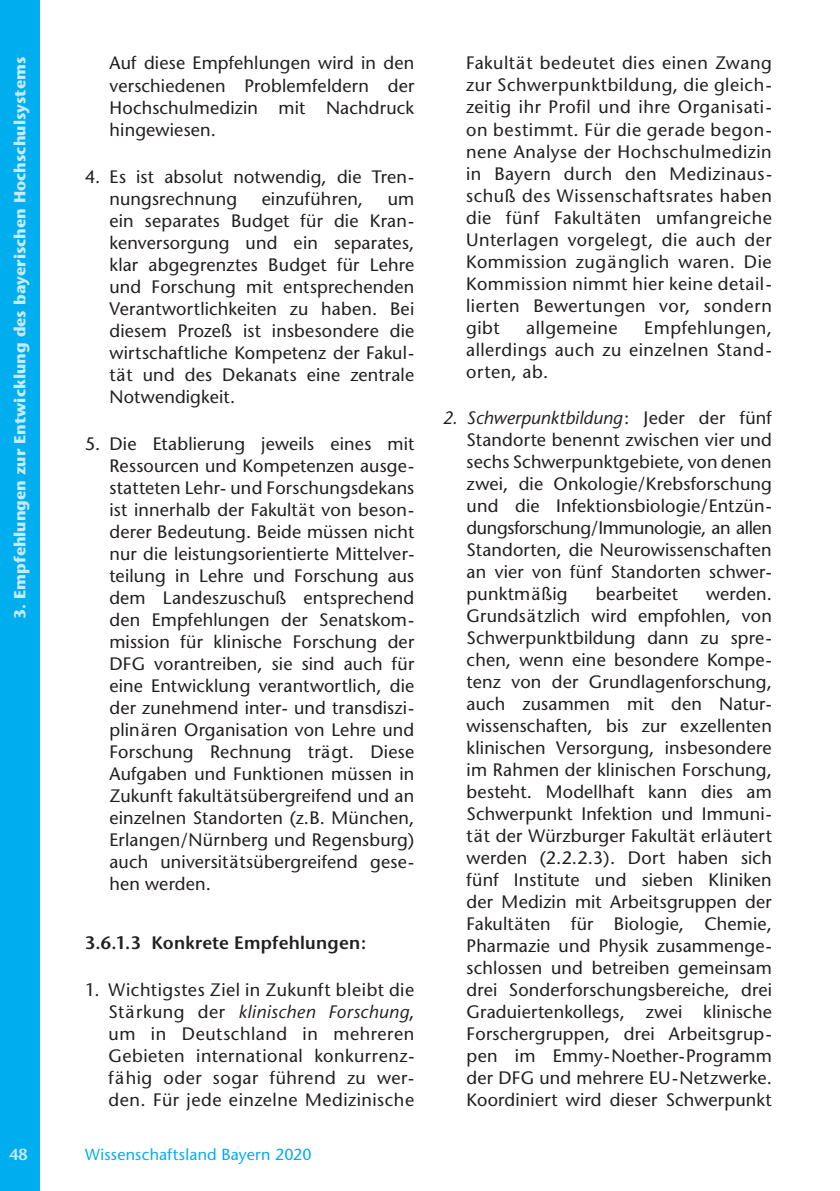
<style>
.page{position:relative;width:840px;height:1191px;background:#fff}
.page>*{position:absolute;margin:0;border:0;box-sizing:border-box;transform-origin:0 0}
.t1{font:18px/22px "Stone Sans";letter-spacing:.015em;color:#231f20;text-align:justify}
.t2{font:600 18px "Stone Sans";letter-spacing:.015em;color:#231f20}
.t3{font:700 16px "Stone Sans";color:#c6eafa}
.t4{font:16px "Stone Sans";letter-spacing:.015em;color:#00aeef}
.t5{font:600 16px "Stone Sans";color:#c6eafa}
.s1{font-style:italic}
</style>
<div class="page">
<div style="left:0;top:0;width:40px;height:1191px;background:#00aeef"></div>
<p class="t3" style="left:14px;top:619px;width:563px;rotate:-90deg">3. Empfehlungen zur Entwicklung des bayerischen Hochschulsystems</p>
<p class="t1" style="left:109px;top:54px;width:306px">Auf diese Empfehlungen wird in den verschiedenen Problemfeldern der Hochschulmedizin mit Nachdruck hingewiesen.</p>
<p class="t1" style="left:109px;top:167px;width:306px;text-indent:-24px">4. Es ist absolut notwendig, die Tren&shy;nungsrechnung</p>
<p class="t1" style="left:261px;top:189px;width:103px">einzuführen,</p>
<p class="t1" style="left:109px;top:189px;width:306px;text-indent:278px">um ein separates Budget für die Kran&shy;kenversorgung und ein separates, klar abgegrenztes Budget für Lehre und Forschung mit entsprechenden Verantwortlichkeiten zu haben. Bei diesem Prozeß ist insbesondere die wirtschaftliche Kompetenz der Fakul&shy;tät und des Dekanats eine zentrale Notwendigkeit.</p>
<p class="t1" style="left:109px;top:434px;width:306px;text-indent:-24px">5. Die Etablierung jeweils eines mit Ressourcen und Kompetenzen ausge&shy;statteten Lehr- und Forschungsdekans ist innerhalb der Fakultät von beson&shy;derer Bedeutung. Beide müssen nicht nur die leistungsorientierte Mittelver&shy;teilung in Lehre und Forschung aus dem Landeszuschuß entsprechend den Empfehlungen der Senatskom&shy;mission für klinische Forschung der DFG vorantreiben, sie sind auch für eine Entwicklung verantwortlich, die der zunehmend inter- und transdiszi&shy;plinären Organisation von Lehre und Forschung Rechnung trägt. Diese Aufgaben und Funktionen müssen in Zukunft fakultätsübergreifend und an einzelnen Standorten (z.B. München, Erlangen/Nürnberg und Regensburg) auch universitätsübergreifend gese&shy;hen werden.</p>
<p class="t2" style="left:85px;top:935px;width:282px">3.6.1.3 Konkrete Empfehlungen:</p>
<p class="t1" style="left:108px;top:980px;width:307px;text-indent:-23px">1. Wichtigstes Ziel in Zukunft bleibt die Stärkung der <span class="s1">klinischen Forschung</span>, um in Deutschland in mehreren Gebieten international konkurrenz&shy;fähig oder sogar führend zu wer&shy;den. Für jede einzelne Medizinische</p>
<p class="t5" style="left:9px;top:1148px;width:20px">48</p>
<p class="t4" style="left:85px;top:1148px;width:228px">Wissenschaftsland Bayern 2020</p>
<p class="t1" style="left:466px;top:54px;width:307px">Fakultät bedeutet dies einen Zwang zur Schwerpunktbildung, die gleich&shy;zeitig ihr Profil und ihre Organisati&shy;on bestimmt. Für die gerade begon&shy;nene Analyse der Hochschulmedizin in Bayern durch den Medizinaus&shy;schuß des Wissenschaftsrates haben die fünf Fakultäten umfangreiche Unterlagen vorgelegt, die auch der Kommission zugänglich waren. Die Kommission nimmt hier keine detail&shy;lierten Bewertungen vor, sondern gibt</p>
<p class="t1" style="left:466px;top:318px;width:307px;text-indent:178px">Empfehlungen, allerdings auch zu einzelnen Stand&shy;orten, ab.</p>
<p class="t1" style="left:466px;top:408px;width:307px;text-indent:-24px"><span class="s1">2. Schwerpunktbildung</span>: Jeder der fünf Stand orte benennt zwischen vier und sechs Schwerpunktgebiete, von denen zwei, die Onkologie/Krebsforschung und die Infektionsbiologie/Entzün&shy;dungsforschung/Immunologie, an allen Standorten, die Neurowissenschaften an vier von fünf Standorten schwer&shy;punktmäßig</p>
<p class="t1" style="left:526px;top:318px;width:93px">allgemeine</p>
<p class="t1" style="left:466px;top:584px;width:307px;text-indent:239px">werden.<br>Grundsätzlich wird empfohlen, von Schwerpunktbildung dann zu spre&shy;chen, wenn eine besondere Kompe&shy;tenz von der Grundlagenforschung, auch zusammen mit den Natur&shy;wissenschaften, bis zur exzellenten klinischen Versorgung, insbesondere im Rahmen der klinischen Forschung, besteht. Modellhaft kann dies am Schwerpunkt Infektion und Immuni&shy;tät der Würzburger Fakultät erläutert werden (2.2.2.3). Dort haben sich fünf Institute und sieben Kliniken der Medizin mit Arbeitsgruppen der Fakultäten für Bio logie, Chemie, Pharmazie und Physik zusammenge&shy;schlossen und betreiben gemeinsam drei Sonderforschungsbereiche, drei Graduiertenkollegs, zwei klinische Forschergruppen, drei Arbeitsgrup&shy;pen im Emmy-Noether-Programm der DFG und mehrere EU-Netzwerke.<br>Koordiniert wird dieser Schwerpunkt</p>
<p class="t1" style="left:595px;top:584px;width:84px">bearbeitet</p>
</div>
